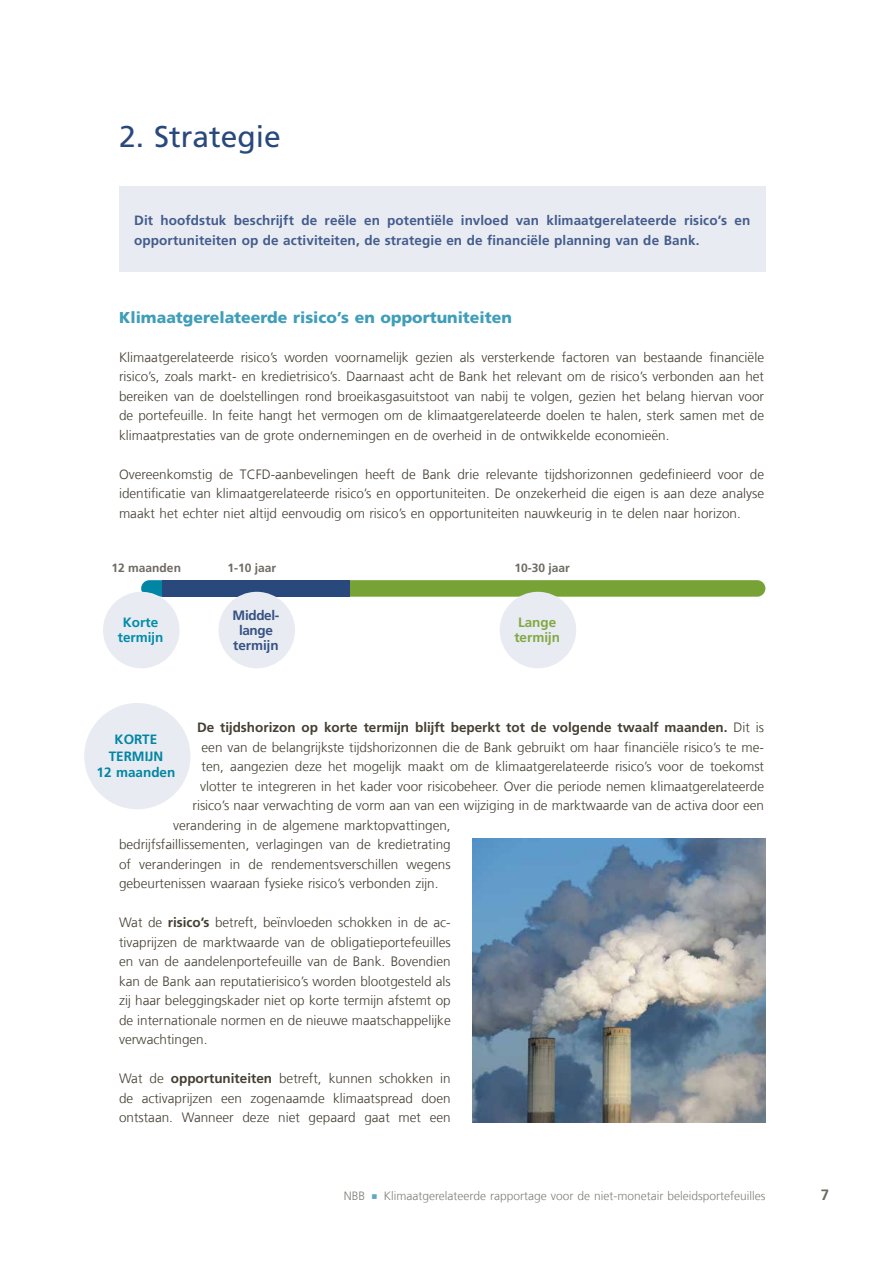
<style>
.page{position:relative;width:893px;height:1263px;background:#fff}
.page>*{position:absolute;margin:0;border:0;box-sizing:border-box;transform-origin:0 0}
.t1{font:30px "Frutiger LT Com";color:#29497c}
.t2{font:900 15.75px "Frutiger LT Com";color:#3f9eb9}
.t3{font:700 15px "Frutiger LT Com";color:#6d6a63}
.t4{font:300 13.5px/19.5px "Frutiger LT Com";color:#454034;text-align:justify}
.t5{font:700 13.5px/19.5px "Frutiger LT Com";letter-spacing:.01em;color:#435c8d}
.t6{font:700 13.5px "Frutiger LT Com";color:#454034}
.t7{font:700 13.5px/16.5px "Frutiger LT Com";color:#0085a4;text-align:center}
.t8{font:700 13.5px/15px "Frutiger LT Com";letter-spacing:-.025em;color:#355284;text-align:center}
.t9{font:700 13.5px/15px "Frutiger LT Com";color:#008caa;text-align:center}
.t10{font:700 13.5px/15px "Frutiger LT Com";color:#81a943}
.t11{font:300 12px "Frutiger LT Com";color:#81807a}
.t12{font:700 12px "Frutiger LT Com";color:#6d6a63}
.s1{font-weight:300}
.s2{font-weight:700}
.s3{color:#5ea9c1}
</style>
<div class="page">
<div style="left:119px;top:187px;width:646px;height:85px;background:#e8ebf1"></div>
<img style="left:472px;top:838px;width:293px;height:284px">
<svg style="left:141px;top:580px;width:624px;height:17px;background:#76a341"></svg>
<div style="left:162px;top:580px;width:187px;height:17px;background:#29497c"></div>
<div style="left:103px;top:592px;width:77px;height:76px;background:#e8ebf1;border-radius:50%"></div>
<div style="left:218px;top:592px;width:77px;height:76px;background:#e8ebf1;border-radius:50%"></div>
<div style="left:500px;top:592px;width:76px;height:76px;background:#e8ebf1;border-radius:50%"></div>
<div style="left:84px;top:703px;width:106px;height:106px;background:#e8ebf1;border-radius:50%"></div>
<h1 class="t1" style="left:119px;top:118px;width:163px">2. Strategie</h1>
<p class="t5" style="left:134px;top:210px;width:618px">Dit hoofdstuk beschrijft de reële en potentiële invloed van klimaatgerelateerde risico’s en opportuniteiten op de activiteiten, de strategie en de financiële planning van de Bank.</p>
<p class="t2" style="left:119px;top:307px;width:394px">Klimaatgerelateerde risico’s en opportuniteiten</p>
<p class="t4" style="left:119px;top:347px;width:647px">Klimaatgerelateerde risico’s worden voornamelijk gezien als versterkende factoren van bestaande financiële risico’s, zoals markt- en kredietrisico’s. Daarnaast acht de Bank het relevant om de risico’s verbonden aan het bereiken van de doelstellingen rond broeikasgasuitstoot van nabij te volgen, gezien het belang hiervan voor de portefeuille. In feite hangt het vermogen om de klimaatgerelateerde doelen te halen, sterk samen met de klimaatprestaties van de grote ondernemingen en de overheid in de ontwikkelde economieën.</p>
<p class="t4" style="left:119px;top:464px;width:647px">Overeenkomstig de TCFD-aanbevelingen heeft de Bank drie relevante tijdshorizonnen gedefinieerd voor de identificatie van klimaatgerelateerde risico’s en opportuniteiten. De onzekerheid die eigen is aan deze analyse maakt het echter niet altijd eenvoudig om risico’s en opportuniteiten nauwkeurig in te delen naar horizon.</p>
<p class="t12" style="left:112px;top:560px;width:71px">12 maanden</p>
<p class="t12" style="left:227px;top:560px;width:50px">1-10 jaar</p>
<p class="t12" style="left:514px;top:560px;width:57px">10-30 jaar</p>
<p class="t9" style="left:118px;top:615px;width:47px">Korte termijn</p>
<p class="t8" style="left:233px;top:607px;width:48px">Middel&shy;lange termijn</p>
<p class="t10" style="left:514px;top:615px;width:47px">Lange termijn</p>
<p class="t6" style="left:197px;top:719px;width:569px">De tijdshorizon op korte termijn blijft beperkt tot de volgende twaalf maanden. <span class="s1">Dit is</span></p>
<p class="t4" style="left:202px;top:737px;width:564px">een van de belangrijkste tijdshorizonnen die de Bank gebruikt om haar financiële risico’s te me-</p>
<p class="t4" style="left:202px;top:756px;width:564px">ten, aangezien deze het mogelijk maakt om de klimaatgerelateerde risico’s voor de toekomst</p>
<p class="t4" style="left:200px;top:776px;width:566px">vlotter te integreren in het kader voor risicobeheer. Over die periode nemen klimaatgerelateerde</p>
<p class="t4" style="left:193px;top:795px;width:573px">risico’s naar verwachting de vorm aan van een wijziging in de marktwaarde van de activa door een</p>
<p class="t4" style="left:173px;top:815px;width:279px">verandering in de algemene marktopvattingen,</p>
<p class="t4" style="left:119px;top:834px;width:333px">bedrijfsfaillissementen, verlagingen van de kredietrating</p>
<p class="t4" style="left:119px;top:854px;width:333px">of veranderingen in de rendementsverschillen wegens</p>
<p class="t4" style="left:119px;top:873px;width:321px">gebeurtenissen waaraan fysieke risico’s verbonden zijn.</p>
<p class="t4" style="left:119px;top:912px;width:333px">Wat de <span class="s2">risico’s</span> betreft, beïnvloeden schokken in de ac&shy;tivaprijzen de marktwaarde van de obligatieportefeuilles en van de aandelenportefeuille van de Bank. Bovendien kan de Bank aan reputatierisico’s worden blootgesteld als zij haar beleggingskader niet op korte termijn afstemt op de internationale normen en de nieuwe maatschappelijke verwachtingen.</p>
<p class="t4" style="left:119px;top:1068px;width:333px">Wat de <span class="s2">opportuniteiten</span> betreft, kunnen schokken in de activaprijzen een zogenaamde klimaatspread doen ontstaan. Wanneer deze niet gepaard gaat met een</p>
<p class="t7" style="left:97px;top:731px;width:80px">KORTE<br>TERMIJN<br>12 maanden</p>
<p class="t11" style="left:344px;top:1188px;width:423px">NBB <span class="s3">○</span> Klimaatgerelateerde rapportage voor de niet-monetair beleidsportefeuilles</p>
<p class="t3" style="left:821px;top:1186px;width:10px">7</p>
</div>
